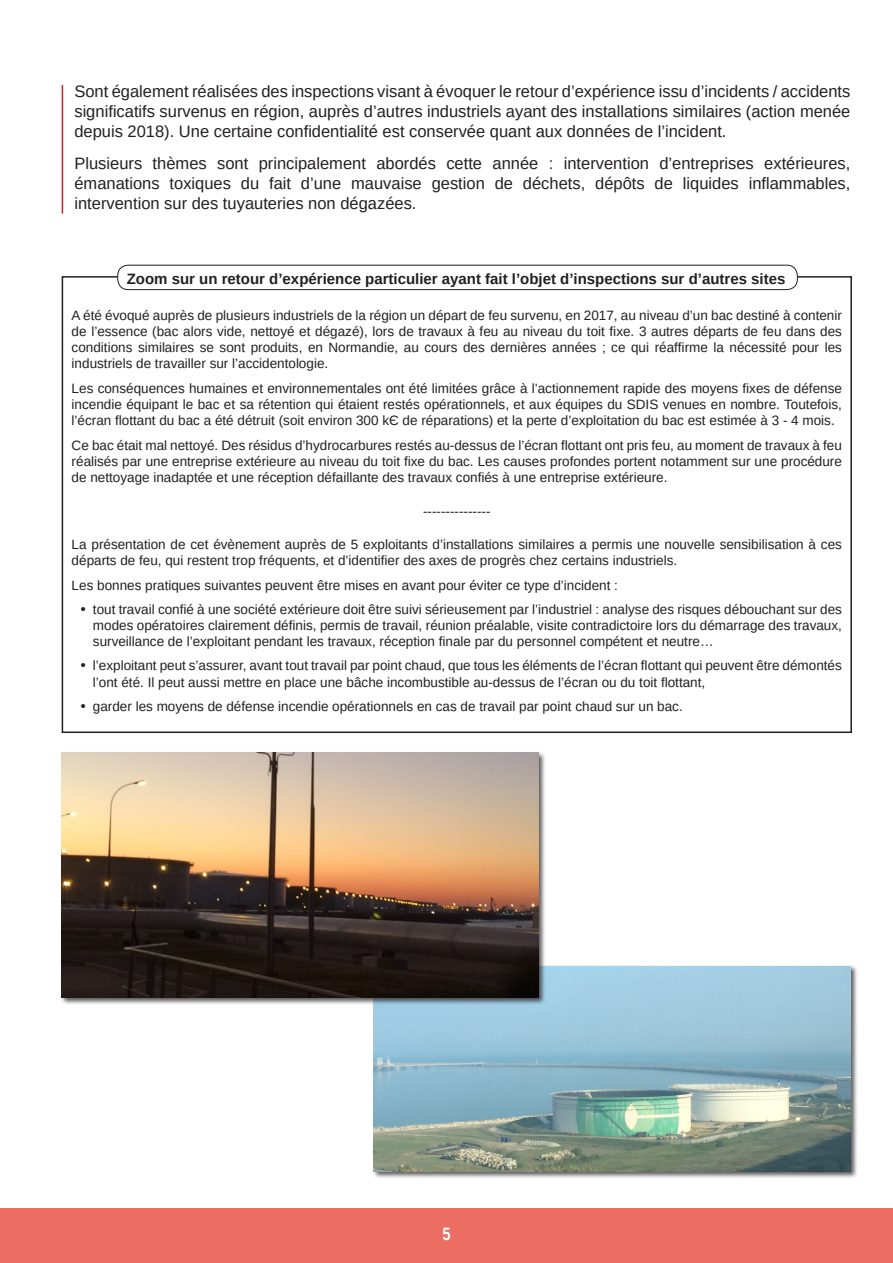
<style>
.page{position:relative;width:893px;height:1263px;background:#fff}
.page>*{position:absolute;margin:0;border:0;box-sizing:border-box;transform-origin:0 0}
.t1{font:700 18px "Liberation Sans Narrow";color:#fff}
.t2{font:16.5px/19.8px "Liberation Sans";color:#231f20;text-align:justify}
.t3{font:700 15px "Liberation Sans";color:#231f20}
.t4{font:13.5px/16.2px "Liberation Sans";color:#231f20;text-align:justify}
</style>
<div class="page">
<div style="left:117px;top:265px;width:681px;height:25px;border:1px solid #231f20;border-radius:10px"></div>
<div style="left:0;top:1208px;width:893px;height:55px;background:#ec6d61"></div>
<hr style="left:62px;top:85px;width:1px;height:129px;background:#d1232a">
<div style="left:372px;top:965px;width:486px;height:213px;background:#231f20;opacity:.75"></div>
<img style="left:374px;top:966px;width:476px;height:205px">
<div style="left:60px;top:751px;width:486px;height:254px;background:#231f20;opacity:.75"></div>
<img style="left:62px;top:753px;width:477px;height:245px">
<p class="t2" style="left:74px;top:82px;width:777px">Sont également réalisées des inspections visant à évoquer le retour d’expérience issu d’incidents / accidents significatifs survenus en région, auprès d’autres industriels ayant des installations similaires (action menée depuis 2018). Une certaine confidentialité est conservée quant aux données de l’incident.</p>
<p class="t2" style="left:74px;top:154px;width:777px">Plusieurs thèmes sont principalement abordés cette année : intervention d’entreprises extérieures, émanations toxiques du fait d’une mauvaise gestion de déchets, dépôts de liquides inflammables, intervention sur des tuyauteries non dégazées.</p>
<p class="t3" style="left:127px;top:268px;width:660px">Zoom sur un retour d’expérience particulier ayant fait l’objet d’inspections sur d’autres sites</p>
<p class="t4" style="left:72px;top:307px;width:772px">A été évoqué auprès de plusieurs industriels de la région un départ de feu survenu, en 2017, au niveau d’un bac destiné à contenir de l’essence (bac alors vide, nettoyé et dégazé), lors de travaux à feu au niveau du toit fixe. 3 autres départs de feu dans des conditions similaires se sont produits, en Normandie, au cours des dernières années ; ce qui réaffirme la nécessité pour les industriels de travailler sur l’accidentologie.</p>
<p class="t4" style="left:72px;top:380px;width:772px">Les conséquences humaines et environnementales ont été limitées grâce à l’actionnement rapide des moyens fixes de défense incendie équipant le bac et sa rétention qui étaient restés opérationnels, et aux équipes du SDIS venues en nombre. Toutefois, l’écran flottant du bac a été détruit (soit environ 300 kЄ de réparations) et la perte d’exploitation du bac est estimée à 3 - 4 mois.</p>
<p class="t4" style="left:72px;top:437px;width:772px">Ce bac était mal nettoyé. Des résidus d’hydrocarbures restés au-dessus de l’écran flottant ont pris feu, au moment de travaux à feu réalisés par une entreprise extérieure au niveau du toit fixe du bac. Les causes profondes portent notamment sur une procédure de nettoyage inadaptée et une réception défaillante des travaux confiés à une entreprise extérieure.</p>
<p class="t4" style="left:423px;top:503px;width:69px">---------------</p>
<p class="t4" style="left:72px;top:536px;width:772px">La présentation de cet évènement auprès de 5 exploitants d’installations similaires a permis une nouvelle sensibilisation à ces départs de feu, qui restent trop fréquents, et d’identifier des axes de progrès chez certains industriels.</p>
<p class="t4" style="left:72px;top:577px;width:548px">Les bonnes pratiques suivantes peuvent être mises en avant pour éviter ce type d’incident :</p>
<p class="t4" style="left:93px;top:601px;width:750px;text-indent:-13px">• tout travail confié à une société extérieure doit être suivi sérieusement par l’industriel : analyse des risques débouchant sur des modes opératoires clairement définis, permis de travail, réunion préalable, visite contradictoire lors du démarrage des travaux, surveillance de l’exploitant pendant les travaux, réception finale par du personnel compétent et neutre…</p>
<p class="t4" style="left:93px;top:658px;width:750px;text-indent:-13px">• l’exploitant peut s’assurer, avant tout travail par point chaud, que tous les éléments de l’écran flottant qui peuvent être démontés l’ont été. Il peut aussi mettre en place une bâche incombustible au-dessus de l’écran ou du toit flottant,</p>
<p class="t4" style="left:80px;top:698px;width:604px">• garder les moyens de défense incendie opérationnels en cas de travail par point chaud sur un bac.</p>
<p class="t1" style="left:442px;top:1221px;width:10px">5</p>
</div>
